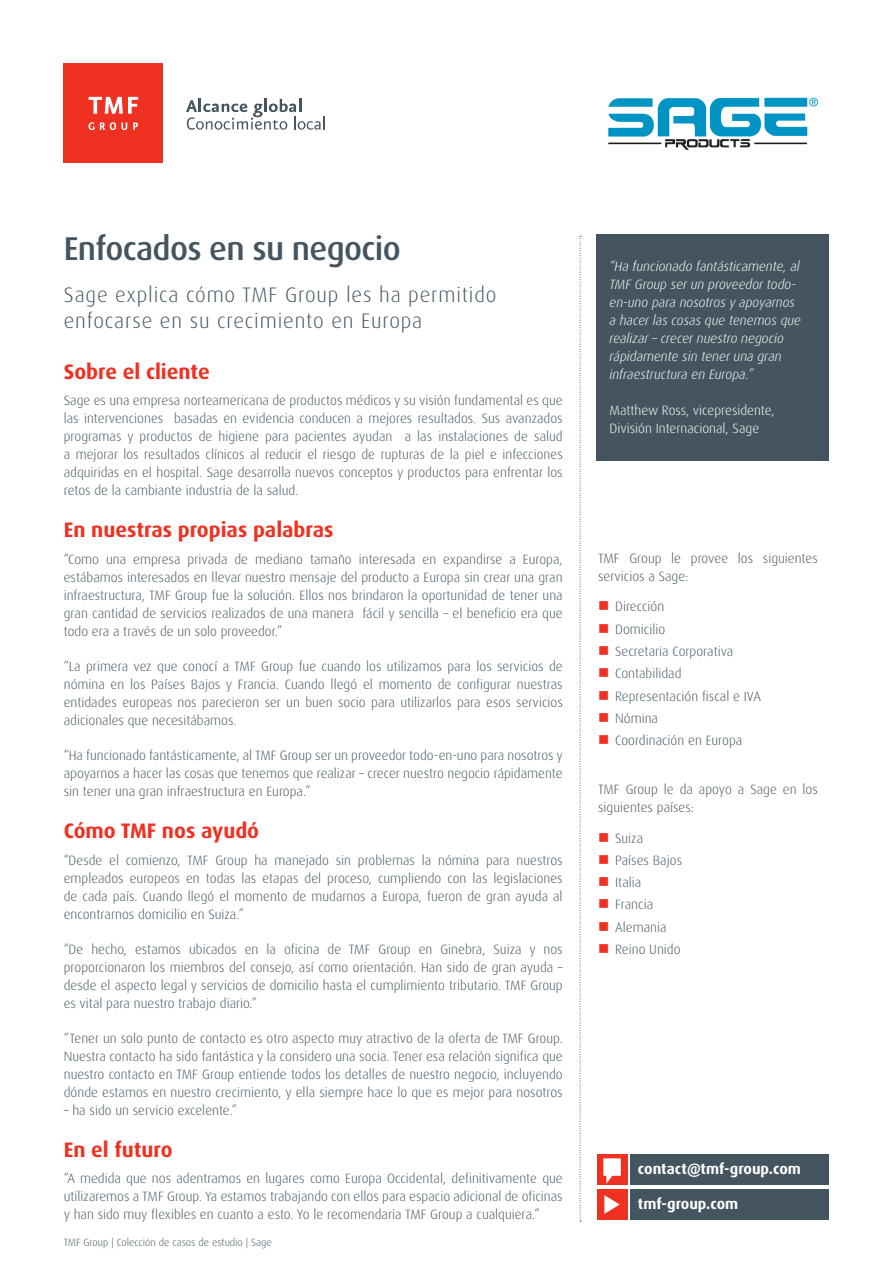
<style>
.page{position:relative;width:893px;height:1263px;background:#fff}
.page>*{position:absolute;margin:0;border:0;box-sizing:border-box;transform-origin:0 0}
.Main_heading{font:500 33px "Dax OT";letter-spacing:-.02em;color:#45555f}
.Intro_paragraph{font:300 21px/25.5px "Dax OT";letter-spacing:.04em;color:#45555f}
.Red_sub_head{font:700 21px "Dax OT";color:#ef3122}
.Body_copy{font:700 21px "Dax OT";color:#ef3122}
.t1{font:700 15px "Dax OT";color:#fff}
.Body_copy-2{font:300 13.5px/18px "Dax OT";color:#45555f;text-align:justify}
.Red_sub_head-2{font:300 13.5px/18px "Dax OT";color:#45555f;text-align:justify}
.Body_copy_white{font:italic 300 13.5px/18px "Dax OT";color:#fff}
.Bullets{font:300 13.5px "Dax OT";color:#45555f}
.Body_copy___extra_sp{font:300 13.5px/18px "Dax OT";color:#45555f}
.Body_copy_white-2{font:300 13.5px/18px "Dax OT";color:#fff}
.Small_print{font:300 10.5px "Dax OT";color:#45555f}
.s1{color:#ef3122}
</style>
<div class="page">
<div style="left:630px;top:1154px;width:199px;height:31px;background:#45555f"></div>
<div style="left:597px;top:1154px;width:30px;height:31px;background:#ef3122"></div>
<svg style="left:603px;top:1158px;width:18px;height:26px"></svg>
<div style="left:630px;top:1189px;width:199px;height:31px;background:#45555f"></div>
<div style="left:597px;top:1189px;width:30px;height:31px;background:#ef3122"></div>
<svg style="left:604px;top:1195px;width:16px;height:19px"></svg>
<div style="left:64px;top:64px;width:99px;height:99px;background:#ef3122"></div>
<svg style="left:89px;top:122px;width:5px;height:8px"></svg>
<svg style="left:100px;top:122px;width:16px;height:8px"></svg>
<svg style="left:122px;top:122px;width:5px;height:8px"></svg>
<svg style="left:133px;top:122px;width:5px;height:8px"></svg>
<svg style="left:89px;top:97px;width:49px;height:17px"></svg>
<svg style="left:186px;top:99px;width:139px;height:31px"></svg>
<div style="left:597px;top:234px;width:232px;height:226px;background:#45555f"></div>
<svg style="left:580px;top:236px;width:1px;height:986px"></svg>
<img style="left:608px;top:97px;width:211px;height:53px">
<p class="Main_heading" style="left:64px;top:227px;width:338px">Enfocados en su negocio</p>
<p class="Intro_paragraph" style="left:64px;top:282px;width:434px">Sage explica cómo TMF Group les ha permitido enfocarse en su crecimiento en Europa</p>
<p class="Red_sub_head" style="left:64px;top:358px;width:147px">Sobre el cliente</p>
<p class="Red_sub_head-2" style="left:64px;top:391px;width:500px">Sage es una empresa norteamericana de productos médicos y su visión fundamental es que las intervenciones basadas en evidencia conducen a mejores resultados. Sus avanzados programas y productos de higiene para pacientes ayudan a las instalaciones de salud a mejorar los resultados clínicos al reducir el riesgo de rupturas de la piel e infecciones adquiridas en el hospital. Sage desarrolla nuevos conceptos y productos para enfrentar los retos de la cambiante industria de la salud.</p>
<p class="Red_sub_head" style="left:64px;top:516px;width:271px">En nuestras propias palabras</p>
<p class="Body_copy-2" style="left:64px;top:550px;width:500px">“Como una empresa privada de mediano tamaño interesada en expandirse a Europa, estábamos interesados en llevar nuestro mensaje del producto a Europa sin crear una gran infraestructura, TMF Group fue la solución. Ellos nos brindaron la oportunidad de tener una gran cantidad de servicios realizados de una manera fácil y sencilla – el beneficio era que todo era a través de un solo proveedor.”</p>
<p class="Body_copy-2" style="left:64px;top:657px;width:500px">“La primera vez que conocí a TMF Group fue cuando los utilizamos para los servicios de nómina en los Países Bajos y Francia. Cuando llegó el momento de configurar nuestras entidades europeas nos parecieron ser un buen socio para utilizarlos para esos servicios adicionales que necesitábamos.</p>
<p class="Body_copy-2" style="left:64px;top:746px;width:501px">“Ha funcionado fantásticamente, al TMF Group ser un proveedor todo-en-uno para nosotros y apoyarnos a hacer las cosas que tenemos que realizar – crecer nuestro negocio rápidamente sin tener una gran infraestructura en Europa.”</p>
<p class="Body_copy" style="left:64px;top:817px;width:197px">Cómo TMF nos ayudó</p>
<p class="Body_copy-2" style="left:64px;top:851px;width:500px">“Desde el comienzo, TMF Group ha manejado sin problemas la nómina para nuestros empleados europeos en todas las etapas del proceso, cumpliendo con las legislaciones de cada país. Cuando llegó el momento de mudarnos a Europa, fueron de gran ayuda al encontrarnos domicilio en Suiza.”</p>
<p class="Body_copy-2" style="left:64px;top:940px;width:500px">“De hecho, estamos ubicados en la oficina de TMF Group en Ginebra, Suiza y nos proporcionaron los miembros del consejo, así como orientación. Han sido de gran ayuda – desde el aspecto legal y servicios de domicilio hasta el cumplimiento tributario. TMF Group es vital para nuestro trabajo diario.”</p>
<p class="Body_copy-2" style="left:64px;top:1029px;width:500px">“Tener un solo punto de contacto es otro aspecto muy atractivo de la oferta de TMF Group.<br>Nuestra contacto ha sido fantástica y la considero una socia. Tener esa relación significa que nuestro contacto en TMF Group entiende todos los detalles de nuestro negocio, incluyendo dónde estamos en nuestro crecimiento, y ella siempre hace lo que es mejor para nosotros</p>
<p class="Body_copy-2" style="left:64px;top:1101px;width:175px">– ha sido un servicio excelente.”</p>
<p class="Body_copy" style="left:64px;top:1136px;width:110px">En el futuro</p>
<p class="Body_copy-2" style="left:64px;top:1170px;width:500px">“A medida que nos adentramos en lugares como Europa Occidental, definitivamente que utilizaremos a TMF Group. Ya estamos trabajando con ellos para espacio adicional de oficinas y han sido muy flexibles en cuanto a esto. Yo le recomendaría TMF Group a cualquiera.”</p>
<p class="Small_print" style="left:64px;top:1235px;width:209px">TMF Group | Colección de casos de estudio | Sage</p>
<p class="Body_copy_white" style="left:609px;top:257px;width:193px">“Ha funcionado fantásticamente, al<br>TMF Group ser un proveedor todo&shy;en-uno para nosotros y apoyarnos a hacer las cosas que tenemos que realizar – crecer nuestro negocio rápidamente sin tener una gran infraestructura en Europa.”</p>
<p class="Body_copy_white-2" style="left:609px;top:401px;width:167px">Matthew Ross, vicepresidente,<br>División Internacional, Sage</p>
<p class="Body_copy___extra_sp" style="left:598px;top:549px;width:221px">TMF Group le provee los siguientes servicios a Sage:</p>
<p class="Bullets" style="left:598px;top:598px;width:68px"><span class="s1">■</span> Dirección</p>
<p class="Bullets" style="left:598px;top:620px;width:69px"><span class="s1">■</span> Domicilio</p>
<p class="Bullets" style="left:598px;top:643px;width:137px"><span class="s1">■</span> Secretaria Corporativa</p>
<p class="Bullets" style="left:598px;top:665px;width:85px"><span class="s1">■</span> Contabilidad</p>
<p class="Bullets" style="left:598px;top:687px;width:164px"><span class="s1">■</span> Representación fiscal e IVA</p>
<p class="Bullets" style="left:598px;top:709px;width:61px"><span class="s1">■</span> Nómina</p>
<p class="Bullets" style="left:598px;top:732px;width:146px"><span class="s1">■</span> Coordinación en Europa</p>
<p class="Body_copy___extra_sp" style="left:598px;top:780px;width:221px">TMF Group le da apoyo a Sage en los siguientes países:</p>
<p class="Bullets" style="left:598px;top:829px;width:47px"><span class="s1">■</span> Suiza</p>
<p class="Bullets" style="left:598px;top:852px;width:86px"><span class="s1">■</span> Países Bajos</p>
<p class="Bullets" style="left:598px;top:874px;width:45px"><span class="s1">■</span> Italia</p>
<p class="Bullets" style="left:598px;top:896px;width:56px"><span class="s1">■</span> Francia</p>
<p class="Bullets" style="left:598px;top:918px;width:70px"><span class="s1">■</span> Alemania</p>
<p class="Bullets" style="left:598px;top:941px;width:84px"><span class="s1">■</span> Reino Unido</p>
<p class="t1" style="left:638px;top:1159px;width:164px">contact@tmf-group.com</p>
<p class="t1" style="left:638px;top:1194px;width:102px">tmf-group.com</p>
</div>
